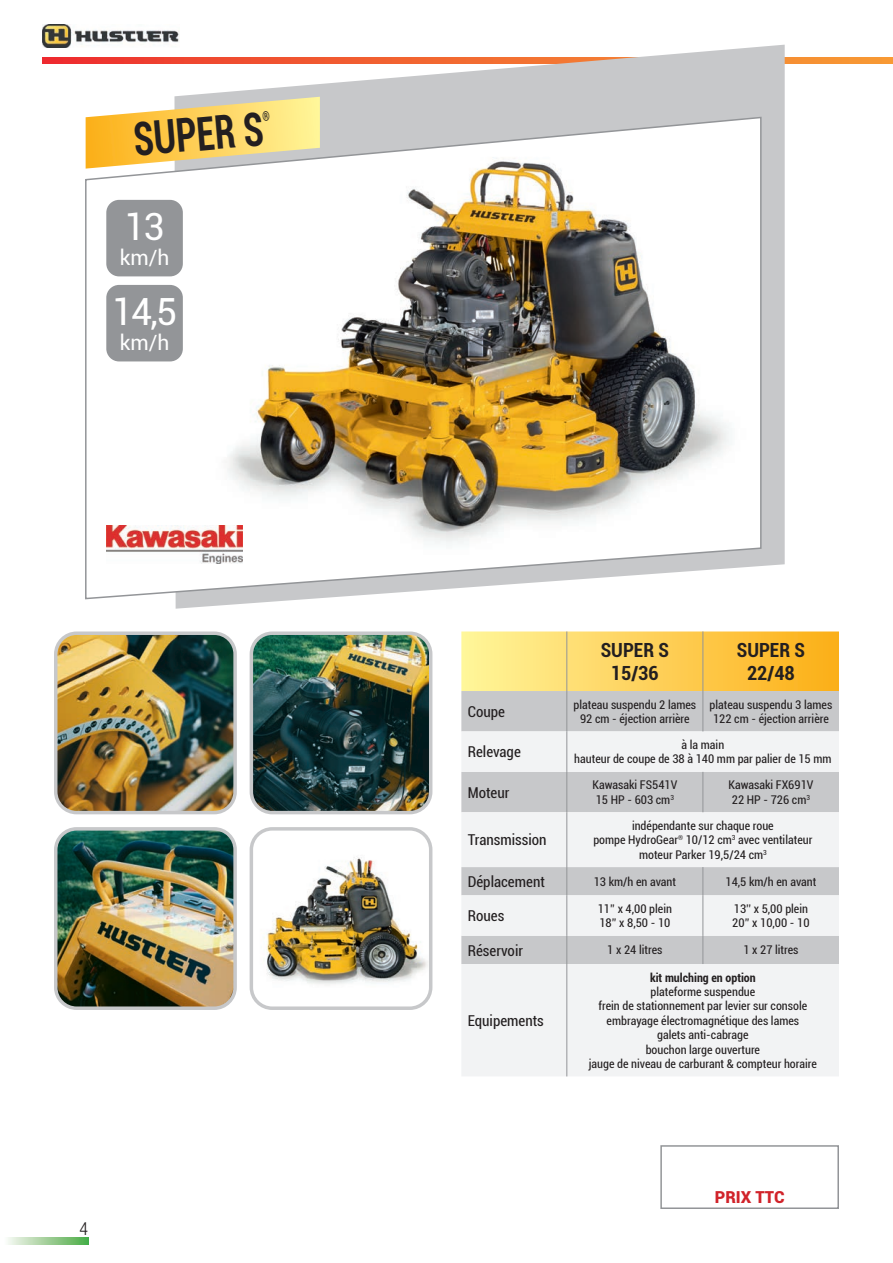
<style>
.page{position:relative;width:893px;height:1263px;background:#fff}
.page>*{position:absolute;margin:0;border:0;box-sizing:border-box;transform-origin:0 0}
.t1{font:700 condensed 46.5px "Roboto";color:#231f20;scale:.8 1}
.t2{font:37.5px "Roboto";color:#fff}
.t3{font:21px "Roboto";color:#fff}
.t4{font:700 condensed 19.5px/23.4px "Roboto";color:#231f20;text-align:center}
.t5{font:300 condensed 18px "Helvetica Neue";color:#231f20}
.t6{font:900 16.5px "Roboto";color:#d1232a}
.t7{font:condensed 15px "Roboto";color:#231f20}
.t8{font:condensed 12px/14.4px "Roboto";color:#231f20;text-align:center}
.t9{font:700 condensed 12px "Roboto";color:#231f20}
</style>
<div class="page">
<svg style="left:8px;top:1238px;width:80px;height:6px"></svg>
<svg style="left:43px;top:57px;width:850px;height:7px;background:#f16031"></svg>
<img style="left:43px;top:24px;width:136px;height:24px">
<svg style="left:174px;top:45px;width:611px;height:564px;fill:#c7c8ca"></svg>
<svg style="left:85px;top:116px;width:677px;height:484px"></svg>
<img style="left:58px;top:635px;width:175px;height:175px">
<div style="left:54px;top:631px;width:183px;height:183px;border:3px solid #c7c8ca;border-radius:21px"></div>
<img style="left:254px;top:635px;width:177px;height:175px">
<div style="left:250px;top:631px;width:182px;height:183px;border:3px solid #c7c8ca;border-radius:21px"></div>
<img style="left:58px;top:831px;width:175px;height:175px">
<div style="left:54px;top:827px;width:183px;height:183px;border:3px solid #c7c8ca;border-radius:21px"></div>
<img style="left:264px;top:857px;width:164px;height:128px">
<div style="left:250px;top:827px;width:182px;height:183px;border:3px solid #c7c8ca;border-radius:21px"></div>
<img style="left:106px;top:526px;width:136px;height:37px">
<svg style="left:461px;top:631px;width:378px;height:60px;background:#fdd25b"></svg>
<div style="left:461px;top:691px;width:378px;height:40px;background:#c7c8ca"></div>
<svg style="left:461px;top:731px;width:378px;height:345px;fill:#f2f3f4"></svg>
<hr style="left:702px;top:631px;width:1px;height:60px;background:#939598">
<hr style="left:702px;top:691px;width:1px;height:40px;background:#939598">
<hr style="left:702px;top:895px;width:1px;height:41px;background:#939598">
<hr style="left:566px;top:631px;width:1px;height:60px;background:#939598">
<hr style="left:566px;top:691px;width:1px;height:40px;background:#939598">
<hr style="left:566px;top:731px;width:1px;height:41px;background:#939598">
<hr style="left:566px;top:772px;width:1px;height:40px;background:#939598">
<hr style="left:566px;top:812px;width:1px;height:55px;background:#939598">
<svg style="left:566px;top:867px;width:1px;height:28px"></svg>
<hr style="left:566px;top:895px;width:1px;height:41px;background:#939598">
<svg style="left:566px;top:936px;width:1px;height:28px"></svg>
<hr style="left:566px;top:964px;width:1px;height:112px;background:#939598">
<hr style="left:702px;top:772px;width:1px;height:40px;background:#939598">
<svg style="left:702px;top:867px;width:1px;height:28px"></svg>
<svg style="left:702px;top:936px;width:1px;height:28px"></svg>
<div style="left:106px;top:200px;width:77px;height:76px;background:#939598;border-radius:13px"></div>
<div style="left:106px;top:285px;width:77px;height:76px;background:#939598;border-radius:13px"></div>
<div style="left:660px;top:1145px;width:179px;height:64px;border:2px solid #939598"></div>
<svg style="left:86px;top:97px;width:234px;height:72px;background:#f5d680"></svg>
<p class="t1" style="left:131px;top:107px;width:164px;rotate:-5deg">SUPER S</p>
<p class="t2" style="left:124px;top:200px;width:42px">13</p>
<p class="t3" style="left:120px;top:243px;width:51px">km/h</p>
<p class="t2" style="left:112px;top:285px;width:67px">14,5</p>
<p class="t3" style="left:120px;top:328px;width:51px">km/h</p>
<h3 class="t5" style="left:79px;top:1218px;width:10px">4</h3>
<p class="t4" style="left:601px;top:637px;width:70px">SUPER S<br>15/36</p>
<p class="t4" style="left:737px;top:637px;width:70px">SUPER S<br>22/48</p>
<p class="t7" style="left:468px;top:701px;width:39px">Coupe</p>
<p class="t8" style="left:573px;top:697px;width:124px">plateau suspendu 2 lames<br>92 cm - éjection arrière</p>
<p class="t8" style="left:709px;top:697px;width:124px;text-align:left">plateau suspendu 3 lames<br>122 cm - éjection arrière</p>
<p class="t7" style="left:468px;top:741px;width:55px">Relevage</p>
<p class="t8" style="left:682px;top:737px;width:44px">à la main</p>
<p class="t8" style="left:574px;top:751px;width:259px">hauteur de coupe de 38 à 140 mm par palier de 15 mm</p>
<p class="t7" style="left:468px;top:782px;width:43px">Moteur</p>
<p class="t7" style="left:468px;top:829px;width:80px">Transmission</p>
<p class="t8" style="left:592px;top:777px;width:86px">Kawasaki FS541V</p>
<p class="t8" style="left:596px;top:792px;width:80px">15 HP - 603 cm<sup>3</sup></p>
<p class="t8" style="left:728px;top:777px;width:87px">Kawasaki FX691V</p>
<p class="t8" style="left:732px;top:792px;width:80px">22 HP - 726 cm<sup>3</sup></p>
<p class="t8" style="left:593px;top:818px;width:221px">indépendante sur chaque roue<br>pompe HydroGear<sup>®</sup> 10/12 cm<sup>3</sup> avec ventilateur</p>
<p class="t8" style="left:639px;top:847px;width:129px">moteur Parker 19,5/24 cm<sup>3</sup></p>
<p class="t7" style="left:468px;top:871px;width:79px">Déplacement</p>
<p class="t8" style="left:594px;top:874px;width:84px">13 km/h en avant</p>
<p class="t8" style="left:725px;top:874px;width:92px">14,5 km/h en avant</p>
<p class="t7" style="left:468px;top:905px;width:38px">Roues</p>
<p class="t8" style="left:598px;top:901px;width:76px">11’’ x 4,00 plein</p>
<p class="t8" style="left:599px;top:915px;width:73px">18’’ x 8,50 - 10</p>
<p class="t8" style="left:734px;top:901px;width:76px">13’’ x 5,00 plein</p>
<p class="t8" style="left:732px;top:915px;width:79px">20’’ x 10,00 - 10</p>
<p class="t7" style="left:468px;top:940px;width:57px">Réservoir</p>
<p class="t8" style="left:607px;top:942px;width:57px">1 x 24 litres</p>
<p class="t8" style="left:743px;top:942px;width:57px">1 x 27 litres</p>
<p class="t7" style="left:468px;top:1010px;width:78px">Equipements</p>
<p class="t9" style="left:650px;top:969px;width:107px">kit mulching en option</p>
<p class="t8" style="left:650px;top:984px;width:106px">plateforme suspendue</p>
<p class="t8" style="left:599px;top:998px;width:210px">frein de stationnement par levier sur console</p>
<p class="t8" style="left:607px;top:1013px;width:194px">embrayage électromagnétique des lames</p>
<p class="t8" style="left:657px;top:1027px;width:93px">galets anti-cabrage</p>
<p class="t8" style="left:646px;top:1042px;width:116px">bouchon large ouverture</p>
<p class="t8" style="left:589px;top:1056px;width:230px">jauge de niveau de carburant &amp; compteur horaire</p>
<p class="t6" style="left:715px;top:1186px;width:71px">PRIX TTC</p>
</div>
